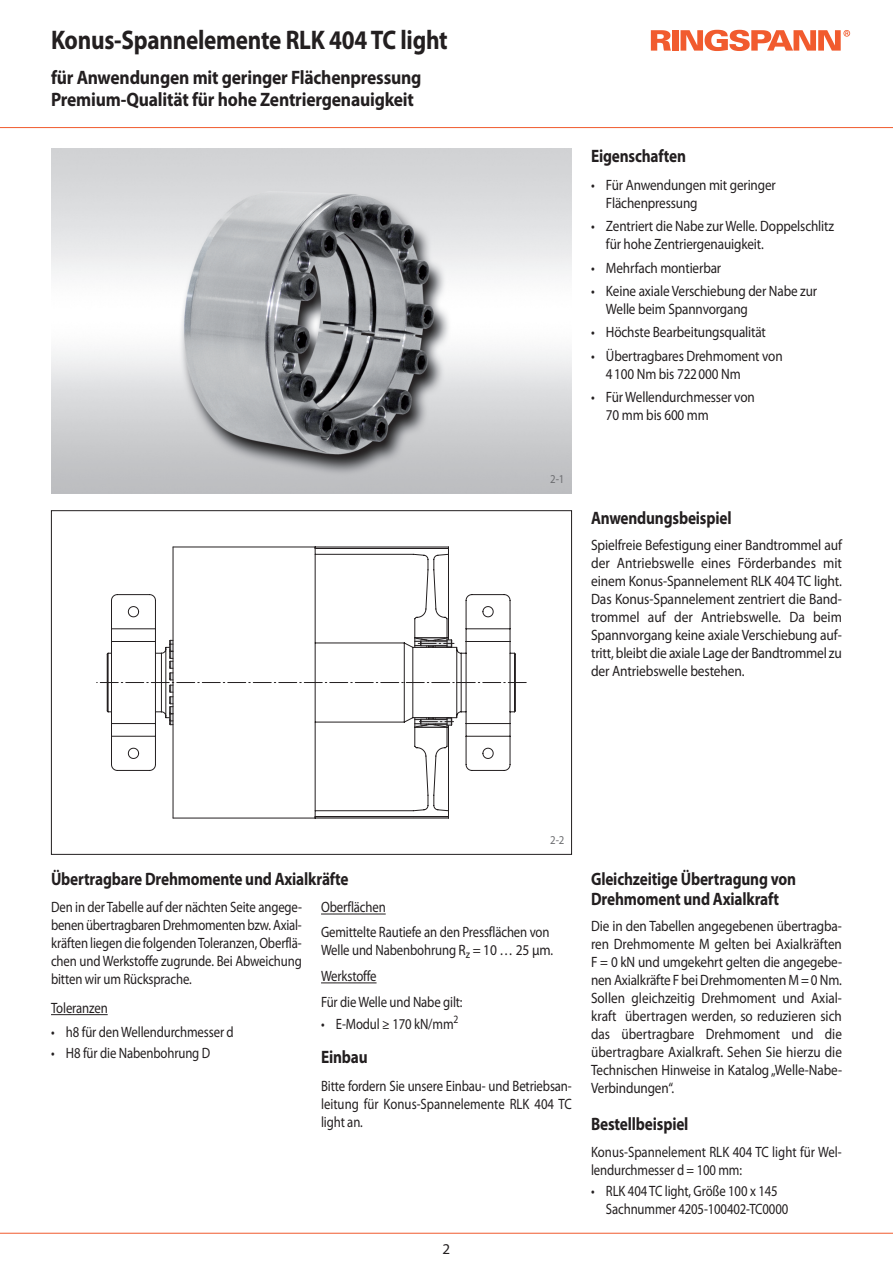
<style>
.page{position:relative;width:893px;height:1263px;background:#fff}
.page>*{position:absolute;margin:0;border:0;box-sizing:border-box;transform-origin:0 0}
.t1{font:700 27px "Myriad Pro";letter-spacing:-.01em;color:#231f20;scale:.86 1}
.t2{font:700 19.5px/22.2px "Myriad Pro";letter-spacing:-.01em;color:#231f20;scale:.9 1}
.t3{font:700 18px/19.5px "Myriad Pro";letter-spacing:-.01em;color:#231f20;scale:.85 1}
.t4{font:15px/18px "Myriad Pro";letter-spacing:-.01em;color:#231f20;scale:.88 1}
.t5{font:15px/18px "Myriad Pro";letter-spacing:-.01em;color:#231f20;scale:.85 1}
.t6{font:15px/18px "Myriad Pro";letter-spacing:-.01em;color:#231f20;text-align:justify;scale:.9 1}
.t7{font:15px "Myriad Pro";letter-spacing:-.01em;color:#231f20}
.t8{font:12px "Myriad Pro";color:#6c6d70;scale:.9 1}
</style>
<div class="page">
<hr style="left:0;top:127px;width:893px;height:1px;background:#f15b2e">
<hr style="left:0;top:1233px;width:893px;height:1px;background:#f15b2e">
<img style="left:51px;top:149px;width:521px;height:344px">
<svg style="left:111px;top:547px;width:400px;height:271px"></svg>
<hr style="left:173px;top:682px;width:1px;height:136px;background:#231f20">
<hr style="left:173px;top:547px;width:1px;height:135px;background:#231f20">
<svg style="left:97px;top:637px;width:429px;height:91px"></svg>
<svg style="left:678px;top:30px;width:3px;height:21px"></svg>
<svg style="left:651px;top:30px;width:20px;height:21px"></svg>
<div style="left:672px;top:30px;width:6px;height:21px;background:#f15b2e"></div>
<svg style="left:681px;top:30px;width:169px;height:21px"></svg>
<hr style="left:321px;top:914px;width:65px;height:1px;background:#231f20">
<hr style="left:321px;top:982px;width:56px;height:1px;background:#231f20">
<hr style="left:51px;top:1014px;width:57px;height:1px;background:#231f20">
<h1 class="t1" style="left:51px;top:30px;width:463px">Konus-Spannelemente RLK 404 TC light</h1>
<h2 class="t2" style="left:51px;top:68px;width:413px">für Anwendungen mit geringer Flächenpressung<br>Premium-Qualität für hohe Zentriergenauigkeit</h2>
<p class="t8" style="left:550px;top:474px;width:17px">2-1</p>
<p class="t3" style="left:591px;top:148px;width:113px">Eigenschaften</p>
<p class="t4" style="left:606px;top:177px;width:195px;text-indent:-15px">• Für Anwendungen mit geringer<br>Flächenpressung</p>
<p class="t4" style="left:606px;top:218px;width:261px;text-indent:-15px">• Zentriert die Nabe zur Welle. Doppelschlitz für hohe Zentriergenauigkeit.</p>
<p class="t4" style="left:591px;top:260px;width:149px">• Mehrfach montierbar</p>
<p class="t4" style="left:606px;top:283px;width:242px;text-indent:-15px">• Keine axiale Verschiebung der Nabe zur<br>Welle beim Spannvorgang</p>
<p class="t4" style="left:591px;top:324px;width:200px">• Höchste Bearbeitungsqualität</p>
<p class="t4" style="left:606px;top:348px;width:202px;text-indent:-15px">• Übertragbares Drehmoment von<br>4100 Nm bis 722000 Nm</p>
<p class="t4" style="left:606px;top:389px;width:171px;text-indent:-15px">• Für Wellendurchmesser von<br>70 mm bis 600 mm</p>
<p class="t3" style="left:591px;top:509px;width:167px">Anwendungsbeispiel</p>
<p class="t6" style="left:591px;top:538px;width:280px">Spielfreie Befestigung einer Bandtrommel auf der Antriebswelle eines Förderbandes mit einem Konus-Spannelement RLK 404 TC light.<br>Das Konus-Spannelement zentriert die Band&shy;trommel auf der Antriebswelle. Da beim Spannvorgang keine axiale Verschiebung auf&shy;tritt, bleibt die axiale Lage der Bandtrommel zu der Antriebswelle bestehen.</p>
<p class="t3" style="left:51px;top:871px;width:352px">Übertragbare Drehmomente und Axialkräfte</p>
<p class="t8" style="left:550px;top:836px;width:17px">2-2</p>
<p class="t5" style="left:51px;top:899px;width:297px;text-align:justify">Den in der Tabelle auf der nächten Seite angege&shy;benen übertragbaren Drehmomenten bzw. Axial&shy;kräften liegen die folgendenToleranzen, Oberflä&shy;chen und Werkstoffe zugrunde. Bei Abweichung bitten wir um Rücksprache.</p>
<p class="t5" style="left:51px;top:1000px;width:68px">Toleranzen</p>
<p class="t5" style="left:51px;top:1024px;width:217px">• h8 für den Wellendurchmesser d</p>
<p class="t5" style="left:51px;top:1045px;width:189px">• H8 für die Nabenbohrung D</p>
<p class="t5" style="left:321px;top:896px;width:270px;line-height:24.5px">Oberflächen<br>Gemittelte Rautiefe an den Pressflächen von</p>
<p class="t5" style="left:321px;top:938px;width:274px;line-height:26px">Welle und Nabenbohrung R<sub>z</sub> = 10 … 25 µm.<br>Werkstoffe<br>Für die Welle und Nabe gilt:</p>
<p class="t5" style="left:321px;top:1016px;width:163px">• E-Modul ≥ 170 kN/mm<sup>2</sup></p>
<p class="t3" style="left:321px;top:1049px;width:56px">Einbau</p>
<p class="t5" style="left:321px;top:1078px;width:297px;text-align:justify">Bitte fordern Sie unsere Einbau- und Betriebsan&shy;leitung für Konus-Spannelemente RLK 404 TC light an.</p>
<p class="t7" style="left:443px;top:1244px;width:9px">2</p>
<p class="t3" style="left:591px;top:871px;width:243px">Gleichzeitige Übertragung von<br>Drehmoment und Axialkraft</p>
<p class="t4" style="left:591px;top:918px;width:287px;text-align:justify">Die in den Tabellen angegebenen übertragba&shy;ren Drehmomente M gelten bei Axialkräften F = 0 kN und umgekehrt gelten die angegebe&shy;nen Axialkräfte F bei Drehmomenten M = 0 Nm.<br>Sollen gleichzeitig Drehmoment und Axial&shy;kraft übertragen werden, so reduzieren sich das übertragbare Drehmoment und die übertragbare Axialkraft. Sehen Sie hierzu die Technischen Hinweise in Katalog„Welle-Nabe-Verbindungen“.</p>
<p class="t3" style="left:591px;top:1115px;width:116px">Bestellbeispiel</p>
<p class="t5" style="left:591px;top:1144px;width:296px">Konus-Spannelement RLK 404 TC light für Wel&shy;lendurchmesser d = 100 mm:</p>
<p class="t5" style="left:606px;top:1183px;width:216px;text-indent:-15px">• RLK 404 TC light, Größe 100 x 145<br>Sachnummer 4205-100402-TC0000</p>
</div>
